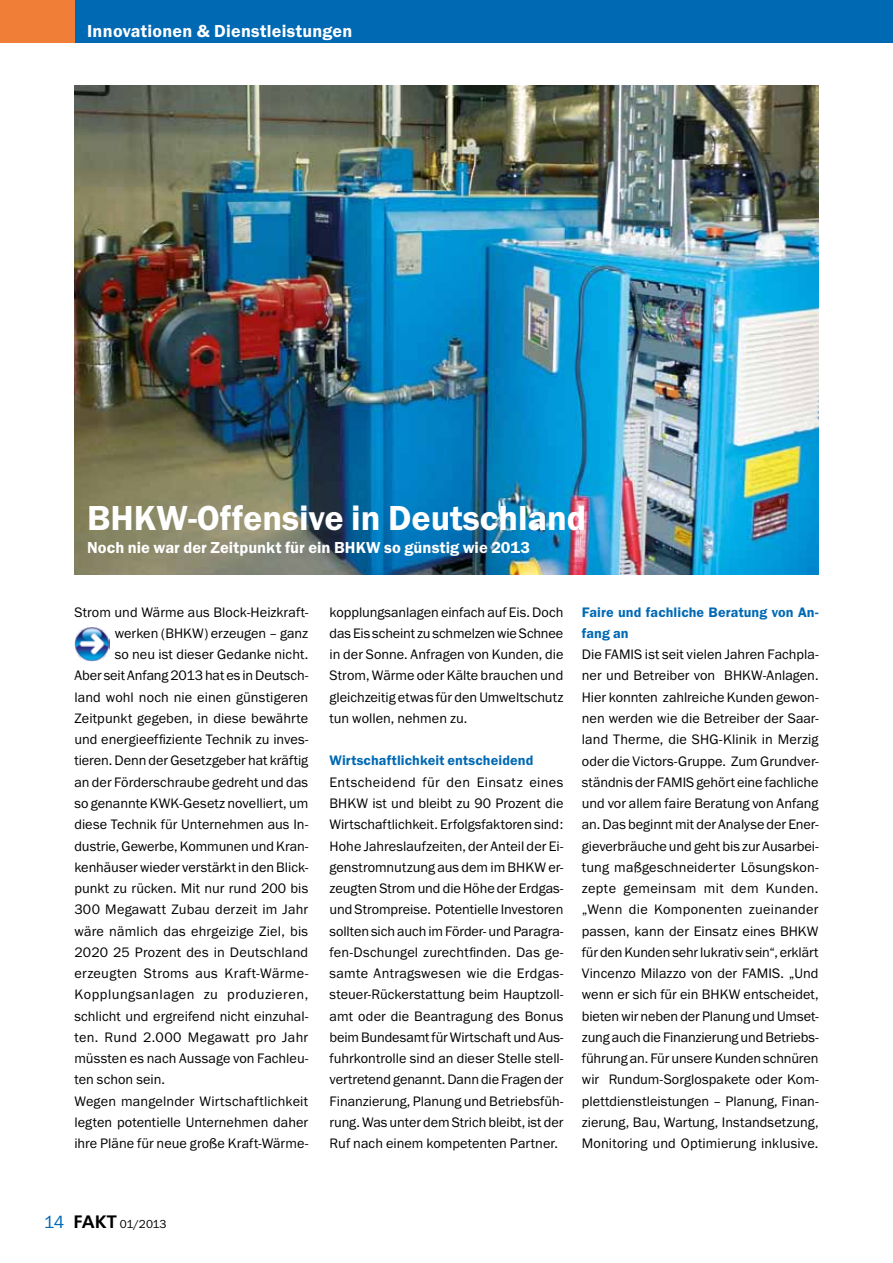
<style>
.page{position:relative;width:893px;height:1263px;background:#fff}
.page>*{position:absolute;margin:0;border:0;box-sizing:border-box;transform-origin:0 0}
.t1{font:600 36px "Franklin Gothic Itc T";color:#fff}
.t2{font:600 18px "Franklin Gothic Itc T";letter-spacing:.015em;color:#fff}
.t3{font:600 16.5px "Franklin Gothic Itc T";color:#fff}
.t4{font:14.25px/21.3px "Franklin Gothic Itc T";letter-spacing:.005em;color:#000;text-align:justify}
.t5{font:600 14.25px/21.3px "Franklin Gothic Itc T";letter-spacing:.005em;color:#0069b4}
.t6{font:14.25px "Franklin Gothic Itc T";letter-spacing:.025em;color:#000}
.t7{font:14.25px "Franklin Gothic Itc T";letter-spacing:.035em;color:#000}
.t8{font:12px "Franklin Gothic Itc T";letter-spacing:-.025em;color:#000}
.s1{font-size:18px;color:#0069b4}
.s2{font-family:"Frutiger";font-weight:700;font-size:18px}
</style>
<div class="page">
<div style="left:74px;top:0;width:819px;height:42px;background:#0069b4"></div>
<img style="left:74px;top:85px;width:745px;height:489px">
<div style="left:0;top:0;width:74px;height:43px;background:#f07e37"></div>
<img style="left:74px;top:627px;width:35px;height:34px">
<p class="t2" style="left:87px;top:21px;width:267px">Innovationen &amp; Dienstleistungen</p>
<h1 class="t1" style="left:87px;top:497px;width:501px">BHKW-Offensive in Deutschland</h1>
<p class="t3" style="left:87px;top:538px;width:445px">Noch nie war der Zeitpunkt für ein BHKW so günstig wie 2013</p>
<p class="t4" style="left:74px;top:601px;width:235px">Strom und Wärme aus Block-Heizkraft-</p>
<p class="t4" style="left:115px;top:622px;width:195px">werken (BHKW) erzeugen – ganz</p>
<p class="t4" style="left:115px;top:643px;width:195px">so neu ist dieser Gedanke nicht.</p>
<p class="t4" style="left:74px;top:665px;width:235px">Aber seit Anfang 2013 hat es in Deutsch-</p>
<p class="t4" style="left:74px;top:686px;width:235px">land wohl noch nie einen günstigeren</p>
<p class="t4" style="left:74px;top:707px;width:235px">Zeitpunkt gegeben, in diese bewährte</p>
<p class="t4" style="left:74px;top:728px;width:235px">und energieeffiziente Technik zu inves-</p>
<p class="t4" style="left:74px;top:750px;width:235px">tieren. Denn der Gesetzgeber hat kräftig</p>
<p class="t4" style="left:74px;top:771px;width:235px">an der Förderschraube gedreht und das</p>
<p class="t4" style="left:74px;top:792px;width:235px">so genannte KWK-Gesetz novelliert, um</p>
<p class="t4" style="left:74px;top:814px;width:235px">diese Technik für Unternehmen aus In-</p>
<p class="t4" style="left:74px;top:835px;width:235px">dustrie, Gewerbe, Kommunen und Kran-</p>
<p class="t4" style="left:74px;top:856px;width:235px">kenhäuser wieder verstärkt in den Blick-</p>
<p class="t4" style="left:74px;top:877px;width:235px">punkt zu rücken. Mit nur rund 200 bis</p>
<p class="t4" style="left:74px;top:899px;width:235px">300 Megawatt Zubau derzeit im Jahr</p>
<p class="t4" style="left:74px;top:920px;width:235px">wäre nämlich das ehrgeizige Ziel, bis</p>
<p class="t4" style="left:74px;top:941px;width:235px">2020 25 Prozent des in Deutschland</p>
<p class="t6" style="left:74px;top:965px;width:235px">erzeugten Stroms aus Kraft-Wärme-</p>
<p class="t7" style="left:74px;top:986px;width:235px">Kopplungsanlagen zu produzieren,</p>
<p class="t4" style="left:74px;top:1005px;width:235px">schlicht und ergreifend nicht einzuhal-</p>
<p class="t4" style="left:74px;top:1026px;width:235px">ten. Rund 2.000 Megawatt pro Jahr</p>
<p class="t4" style="left:74px;top:1047px;width:235px">müssten es nach Aussage von Fachleu-</p>
<p class="t4" style="left:74px;top:1069px;width:92px">ten schon sein.</p>
<p class="t4" style="left:74px;top:1090px;width:235px">Wegen mangelnder Wirtschaftlichkeit</p>
<p class="t4" style="left:74px;top:1111px;width:235px">legten potentielle Unternehmen daher</p>
<p class="t4" style="left:74px;top:1132px;width:235px">ihre Pläne für neue große Kraft-Wärme-</p>
<p class="t4" style="left:330px;top:601px;width:235px">kopplungsanlagen einfach auf Eis. Doch das Eis scheint zu schmelzen wie Schnee in der Sonne. Anfragen von Kunden, die Strom, Wärme oder Kälte brauchen und gleichzeitig etwas für den Umweltschutz tun wollen, nehmen zu.</p>
<p class="t5" style="left:330px;top:750px;width:205px">Wirtschaftlichkeit entscheidend</p>
<p class="t4" style="left:330px;top:771px;width:235px">Entscheidend für den Einsatz eines BHKW ist und bleibt zu 90 Prozent die Wirtschaftlichkeit. Erfolgsfaktoren sind:<br>Hohe Jahreslaufzeiten, der Anteil der Ei&shy;genstromnutzung aus dem im BHKW er&shy;zeugten Strom und die Höhe der Erdgas&shy;und Strompreise. Potentielle Investoren sollten sich auch im Förder- und Paragra&shy;fen-Dschungel zurechtfinden. Das ge&shy;samte Antragswesen wie die Erdgas&shy;steuer-Rückerstattung beim Hauptzoll&shy;amt oder die Beantragung des Bonus beim Bundesamt für Wirtschaft und Aus&shy;fuhrkontrolle sind an dieser Stelle stell&shy;vertretend genannt. Dann die Fragen der Finanzierung, Planung und Betriebsfüh&shy;rung. Was unter dem Strich bleibt, ist der Ruf nach einem kompetenten Partner.</p>
<p class="t5" style="left:582px;top:601px;width:238px">Faire und fachliche Beratung von An&shy;fang an</p>
<p class="t4" style="left:582px;top:643px;width:238px">Die FAMIS ist seit vielen Jahren Fachpla&shy;ner und Betreiber von BHKW-Anlagen.<br>Hier konnten zahlreiche Kunden gewon&shy;nen werden wie die Betreiber der Saar&shy;land Therme, die SHG-Klinik in Merzig oder die Victors-Gruppe. Zum Grundver&shy;ständnis der FAMIS gehört eine fachliche und vor allem faire Beratung von Anfang an. Das beginnt mit der Analyse der Ener&shy;gieverbräuche und geht bis zur Ausarbei&shy;tung maßgeschneiderter Lösungskon&shy;zepte gemeinsam mit dem Kunden. „Wenn die Komponenten zueinander passen, kann der Einsatz eines BHKW für den Kunden sehr lukrativ sein“, erklärt Vincenzo Milazzo von der FAMIS. „Und wenn er sich für ein BHKW entscheidet, bieten wir neben der Planung und Umset&shy;zung auch die Finanzierung und Betriebs&shy;führung an. Für unsere Kunden schnüren wir Rundum-Sorglospakete oder Kom&shy;plettdienstleistungen – Planung, Finan&shy;zierung, Bau, Wartung, Instandsetzung, Monitoring und Optimierung inklusive.</p>
<p class="t8" style="left:44px;top:1217px;width:124px"><span class="s1">14</span> <span class="s2">FAKT</span> 01/2013</p>
</div>
